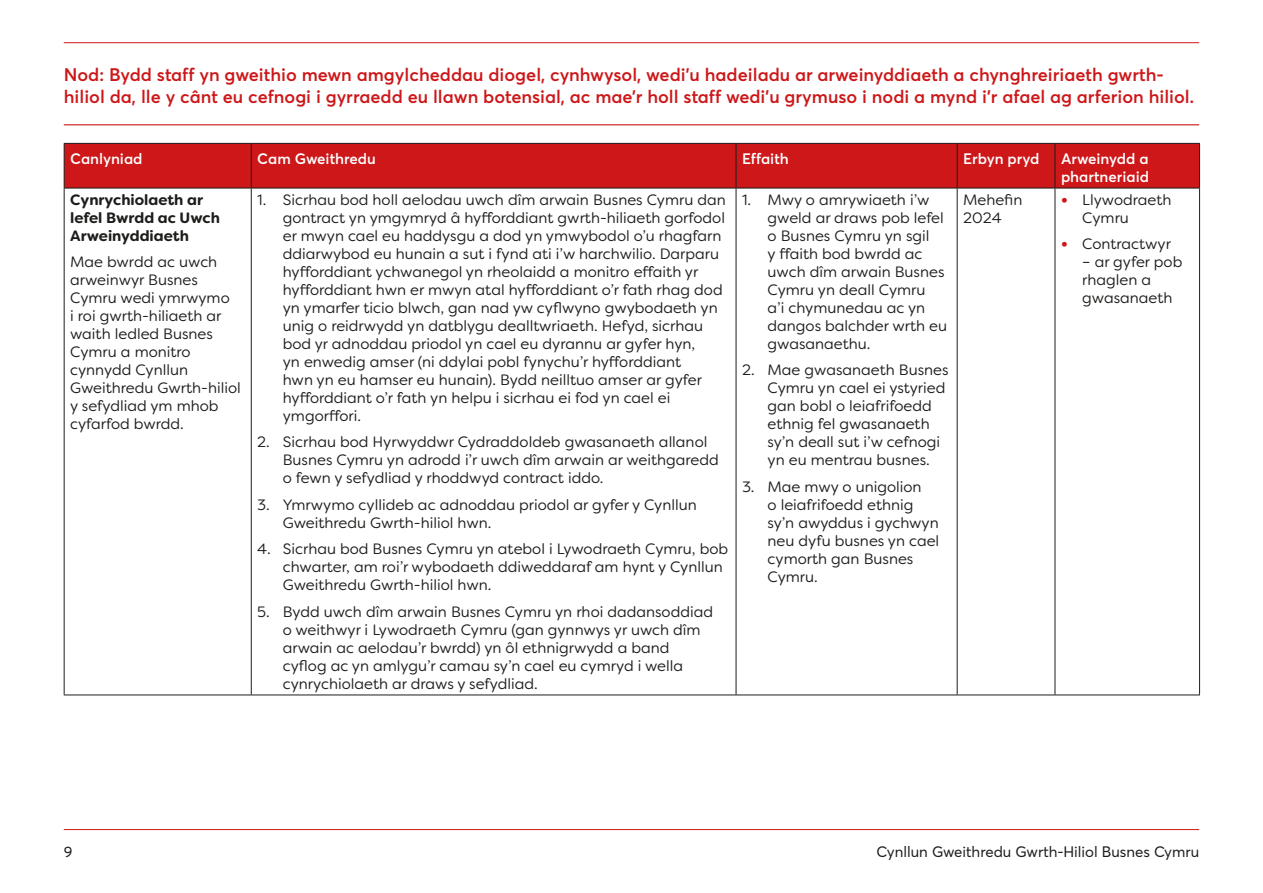
<style>
.page{position:relative;width:1263px;height:893px;background:#fff}
.page>*{position:absolute;margin:0;border:0;box-sizing:border-box;transform-origin:0 0}
.Red_Heading{font:600 18px/21.6px "Averta";color:#cd1719}
.Table_Text_Indent{font:15px/18px "Filson Soft";color:#1d1d1b}
.Table_Text{font:15px/18px "Filson Soft";color:#1d1d1b}
.Sub_Head{font:600 15px/18px "Averta";color:#fff}
.Table_Text_Bold{font:700 15px/18px "Filson Soft";color:#1d1d1b}
.t1{font:15px "Averta";color:#1d1d1b}
.s1{font-family:"Avenir";font-weight:300;font-size:13.5px;color:#cd1719}
</style>
<div class="page">
<hr style="left:64px;top:829px;width:1135px;height:1px;background:#cd1719">
<hr style="left:64px;top:42px;width:1135px;height:1px;background:#cd1719">
<hr style="left:64px;top:124px;width:1135px;height:1px;background:#cd1719">
<div style="left:65px;top:144px;width:1134px;height:44px;background:#cd1719"></div>
<hr style="left:64px;top:143px;width:187px;height:1px;background:#1d1d1b">
<hr style="left:64px;top:144px;width:1px;height:44px;background:#1d1d1b">
<hr style="left:251px;top:143px;width:485px;height:1px;background:#1d1d1b">
<hr style="left:251px;top:144px;width:1px;height:44px;background:#1d1d1b">
<hr style="left:736px;top:143px;width:221px;height:1px;background:#1d1d1b">
<hr style="left:736px;top:144px;width:1px;height:44px;background:#1d1d1b">
<hr style="left:957px;top:143px;width:98px;height:1px;background:#1d1d1b">
<hr style="left:957px;top:144px;width:1px;height:44px;background:#1d1d1b">
<hr style="left:1055px;top:143px;width:145px;height:1px;background:#1d1d1b">
<hr style="left:1054px;top:144px;width:1px;height:44px;background:#1d1d1b">
<hr style="left:1199px;top:144px;width:1px;height:44px;background:#1d1d1b">
<hr style="left:64px;top:188px;width:187px;height:1px;background:#1d1d1b">
<hr style="left:64px;top:188px;width:1px;height:507px;background:#1d1d1b">
<hr style="left:251px;top:188px;width:485px;height:1px;background:#1d1d1b">
<hr style="left:251px;top:188px;width:1px;height:507px;background:#1d1d1b">
<hr style="left:736px;top:188px;width:221px;height:1px;background:#1d1d1b">
<hr style="left:736px;top:188px;width:1px;height:507px;background:#1d1d1b">
<hr style="left:957px;top:188px;width:98px;height:1px;background:#1d1d1b">
<hr style="left:957px;top:188px;width:1px;height:507px;background:#1d1d1b">
<hr style="left:1055px;top:188px;width:145px;height:1px;background:#1d1d1b">
<hr style="left:1054px;top:188px;width:1px;height:507px;background:#1d1d1b">
<hr style="left:1199px;top:188px;width:1px;height:507px;background:#1d1d1b">
<hr style="left:64px;top:695px;width:187px;height:1px;background:#1d1d1b">
<hr style="left:251px;top:695px;width:485px;height:1px;background:#1d1d1b">
<hr style="left:736px;top:695px;width:221px;height:1px;background:#1d1d1b">
<hr style="left:957px;top:695px;width:98px;height:1px;background:#1d1d1b">
<hr style="left:1055px;top:695px;width:145px;height:1px;background:#1d1d1b">
<p class="Red_Heading" style="left:64px;top:63px;width:1132px">Nod: Bydd staff yn gweithio mewn amgylcheddau diogel, cynhwysol, wedi’u hadeiladu ar arweinyddiaeth a chynghreiriaeth gwrth&shy;hiliol da, lle y cânt eu cefnogi i gyrraedd eu llawn botensial, ac mae’r holl staff wedi’u grymuso i nodi a mynd i’r afael ag arferion hiliol.</p>
<p class="Sub_Head" style="left:70px;top:149px;width:74px">Canlyniad</p>
<p class="Sub_Head" style="left:257px;top:149px;width:120px">Cam Gweithredu</p>
<p class="Sub_Head" style="left:742px;top:149px;width:48px">Effaith</p>
<p class="Sub_Head" style="left:963px;top:149px;width:78px">Erbyn pryd</p>
<p class="Sub_Head" style="left:1061px;top:149px;width:90px">Arweinydd a phartneriaid</p>
<p class="Table_Text_Bold" style="left:70px;top:191px;width:151px">Cynrychiolaeth ar lefel Bwrdd ac Uwch<br>Arweinyddiaeth</p>
<p class="Table_Text" style="left:70px;top:253px;width:172px">Mae bwrdd ac uwch arweinwyr Busnes<br>Cymru wedi ymrwymo<br>i roi gwrth-hiliaeth ar waith ledled Busnes<br>Cymru a monitro cynnydd Cynllun<br>Gweithredu Gwrth-hiliol y sefydliad ym mhob cyfarfod bwrdd.</p>
<p class="Table_Text" style="left:963px;top:191px;width:61px">Mehefin<br>2024</p>
<p class="Table_Text_Indent" style="left:1082px;top:191px;width:91px;text-indent:-21px"><span class="s1">•</span> Llywodraeth<br>Cymru</p>
<p class="Table_Text_Indent" style="left:1061px;top:235px;width:111px"><span class="s1">•</span> Contractwyr</p>
<p class="Table_Text_Indent" style="left:1082px;top:253px;width:102px">– ar gyfer pob rhaglen a gwasanaeth</p>
<p class="Table_Text_Indent" style="left:283px;top:191px;width:445px;text-indent:-26px">1. Sicrhau bod holl aelodau uwch dîm arwain Busnes Cymru dan gontract yn ymgymryd â hyfforddiant gwrth-hiliaeth gorfodol er mwyn cael eu haddysgu a dod yn ymwybodol o’u rhagfarn ddiarwybod eu hunain a sut i fynd ati i’w harchwilio. Darparu hyfforddiant ychwanegol yn rheolaidd a monitro effaith yr hyfforddiant hwn er mwyn atal hyfforddiant o’r fath rhag dod yn ymarfer ticio blwch, gan nad yw cyflwyno gwybodaeth yn unig o reidrwydd yn datblygu dealltwriaeth. Hefyd, sicrhau bod yr adnoddau priodol yn cael eu dyrannu ar gyfer hyn,<br>yn enwedig amser (ni ddylai pobl fynychu’r hyfforddiant<br>hwn yn eu hamser eu hunain). Bydd neilltuo amser ar gyfer hyfforddiant o’r fath yn helpu i sicrhau ei fod yn cael ei ymgorffori.</p>
<p class="Table_Text_Indent" style="left:283px;top:433px;width:437px;text-indent:-26px">2. Sicrhau bod Hyrwyddwr Cydraddoldeb gwasanaeth allanol<br>Busnes Cymru yn adrodd i’r uwch dîm arwain ar weithgaredd o fewn y sefydliad y rhoddwyd contract iddo.</p>
<p class="Table_Text_Indent" style="left:283px;top:496px;width:415px;text-indent:-26px">3. Ymrwymo cyllideb ac adnoddau priodol ar gyfer y Cynllun<br>Gweithredu Gwrth-hiliol hwn.</p>
<p class="Table_Text_Indent" style="left:283px;top:540px;width:447px;text-indent:-26px">4. Sicrhau bod Busnes Cymru yn atebol i Lywodraeth Cymru, bob chwarter, am roi’r wybodaeth ddiweddaraf am hynt y Cynllun<br>Gweithredu Gwrth-hiliol hwn.</p>
<p class="Table_Text_Indent" style="left:283px;top:603px;width:432px;text-indent:-26px">5. Bydd uwch dîm arwain Busnes Cymru yn rhoi dadansoddiad o weithwyr i Lywodraeth Cymru (gan gynnwys yr uwch dîm arwain ac aelodau’r bwrdd) yn ôl ethnigrwydd a band cyflog ac yn amlygu’r camau sy’n cael eu cymryd i wella cynrychiolaeth ar draws y sefydliad.</p>
<p class="Table_Text_Indent" style="left:767px;top:191px;width:181px;text-indent:-26px">1. Mwy o amrywiaeth i’w gweld ar draws pob lefel o Busnes Cymru yn sgil<br>y ffaith bod bwrdd ac uwch dîm arwain Busnes<br>Cymru yn deall Cymru<br>a’i chymunedau ac yn dangos balchder wrth eu gwasanaethu.</p>
<p class="Table_Text_Indent" style="left:767px;top:361px;width:182px;text-indent:-26px">2. Mae gwasanaeth Busnes<br>Cymru yn cael ei ystyried gan bobl o leiafrifoedd ethnig fel gwasanaeth sy’n deall sut i’w cefnogi yn eu mentrau busnes.</p>
<p class="Table_Text_Indent" style="left:767px;top:478px;width:173px;text-indent:-26px">3. Mae mwy o unigolion<br>o leiafrifoedd ethnig sy’n awyddus i gychwyn neu dyfu busnes yn cael cymorth gan Busnes<br>Cymru.</p>
<p class="t1" style="left:64px;top:841px;width:10px">9</p>
<p class="t1" style="left:877px;top:841px;width:324px">Cynllun Gweithredu Gwrth-Hiliol Busnes Cymru</p>
</div>
